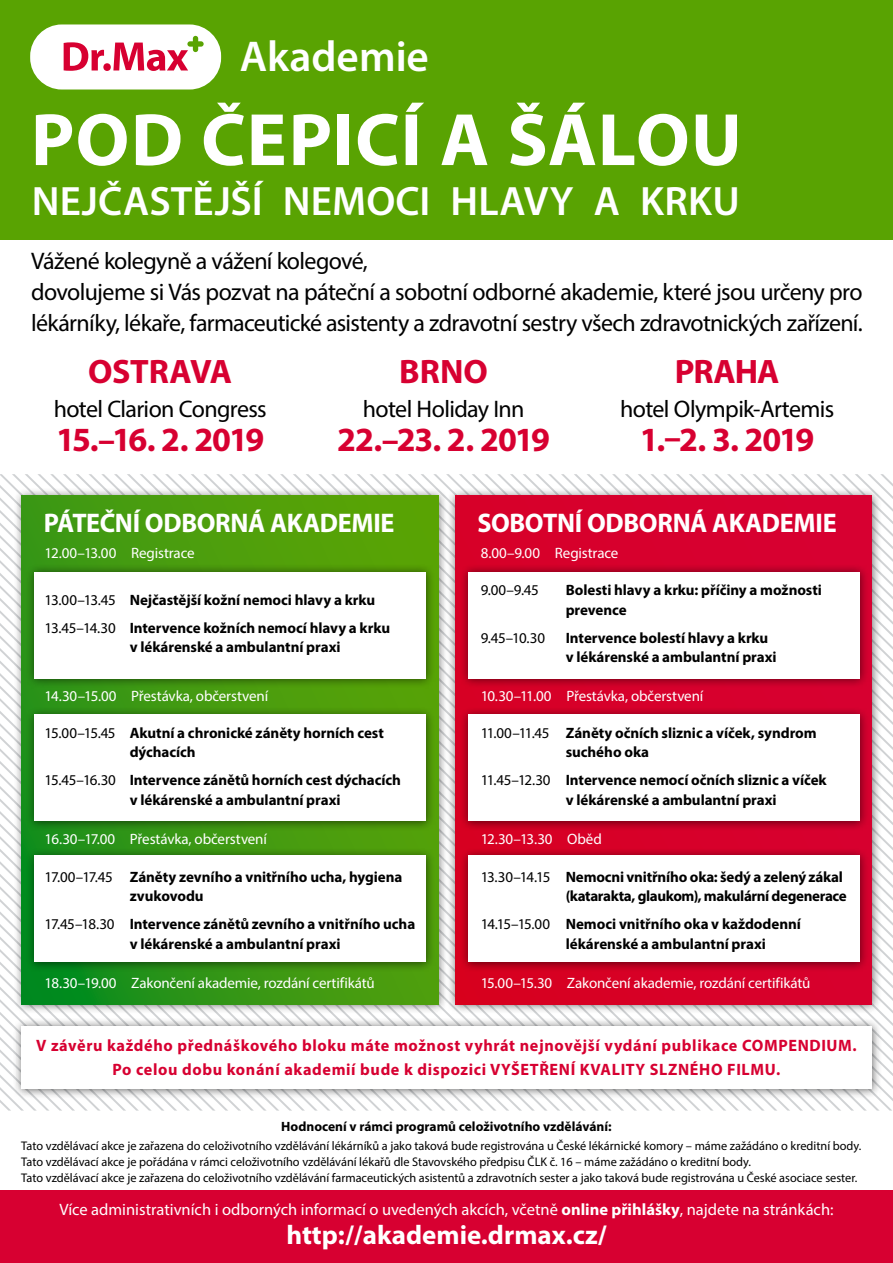
<style>
.page{position:relative;width:893px;height:1263px;background:#fff}
.page>*{position:absolute;margin:0;border:0;box-sizing:border-box;transform-origin:0 0}
.t1{font:700 74.85px "Myriad Pro";letter-spacing:.015em;color:#fff}
.t2{font:600 43.35px "Myriad Pro";color:#fff}
.t3{font:600 41.25px "Myriad Pro";letter-spacing:.005em;color:#fff}
.t4{font:700 34.05px "Myriad Pro";letter-spacing:-.03em;color:#d70031}
.t5{font:700 34.05px "Myriad Pro";letter-spacing:-.01em;color:#d70031}
.t6{font:700 27px "Myriad Pro";letter-spacing:-.01em;color:#fff}
.t7{font:24px/30.9px "Myriad Pro";letter-spacing:-.03em;color:#000}
.t8{font:700 16.5px/24px "Myriad Pro";letter-spacing:.04em;color:#d70031;text-align:center}
.t9{font:16.5px "Myriad Pro";color:#fff}
.t10{font:700 15px/19.5px "Myriad Pro";letter-spacing:-.005em;color:#000}
.t11{font:15px "Myriad Pro";letter-spacing:-.01em;color:#fff}
.t12{font:15px "Myriad Pro";letter-spacing:-.03em;color:#000}
.t13{font:700 13.5px "Myriad Pro";color:#000}
.t14{font:12.6px/15.8px "Myriad Pro";color:#000}
.s1{font-weight:400}
.s2{font-weight:700}
</style>
<div class="page">
<svg style="left:0;top:899px;width:178px;height:211px"></svg>
<svg style="left:828px;top:474px;width:65px;height:206px"></svg>
<svg style="left:178px;top:474px;width:650px;height:636px"></svg>
<div style="left:0;top:1191px;width:893px;height:72px;background:#d70031"></div>
<div style="left:0;top:0;width:893px;height:239px;background:#59a302"></div>
<div style="left:447px;top:487px;width:435px;height:527px;background:#000;opacity:.55"></div>
<div style="left:455px;top:495px;width:417px;height:509px;background:#d7002b"></div>
<div style="left:13px;top:487px;width:435px;height:527px;background:#000;opacity:.55"></div>
<svg style="left:21px;top:495px;width:417px;height:509px;background:#419a0f"></svg>
<div style="left:30px;top:24px;width:191px;height:66px;background:#fff;border-radius:31px"></div>
<svg style="left:64px;top:42px;width:40px;height:29px"></svg>
<div style="left:103px;top:63px;width:8px;height:8px;background:#d70031;border-radius:50%"></div>
<svg style="left:113px;top:36px;width:91px;height:35px"></svg>
<div style="left:460px;top:848px;width:409px;height:124px;background:#000;opacity:.55"></div>
<div style="left:468px;top:856px;width:391px;height:106px;background:#fff"></div>
<div style="left:460px;top:706px;width:409px;height:125px;background:#000;opacity:.55"></div>
<div style="left:468px;top:715px;width:391px;height:106px;background:#fff"></div>
<div style="left:460px;top:564px;width:409px;height:124px;background:#000;opacity:.55"></div>
<div style="left:468px;top:572px;width:391px;height:107px;background:#fff"></div>
<div style="left:26px;top:848px;width:409px;height:124px;background:#000;opacity:.55"></div>
<div style="left:34px;top:856px;width:391px;height:106px;background:#fff"></div>
<div style="left:13px;top:1018px;width:869px;height:81px;background:#000;opacity:.55"></div>
<div style="left:21px;top:1026px;width:851px;height:63px;background:#fff"></div>
<div style="left:26px;top:706px;width:409px;height:125px;background:#000;opacity:.55"></div>
<div style="left:34px;top:715px;width:391px;height:106px;background:#fff"></div>
<div style="left:26px;top:564px;width:409px;height:124px;background:#000;opacity:.55"></div>
<div style="left:34px;top:572px;width:391px;height:107px;background:#fff"></div>
<h2 class="t2" style="left:240px;top:29px;width:191px">Akademie</h2>
<h1 class="t1" style="left:31px;top:91px;width:712px">POD ČEPICÍ A ŠÁLOU</h1>
<h3 class="t3" style="left:32px;top:174px;width:709px">NEJČASTĚJŠÍ NEMOCI HLAVY A KRKU</h3>
<h3 class="t7" style="left:31px;top:246px;width:833px">Vážené kolegyně a vážení kolegové,<br>dovolujeme si Vás pozvat na páteční a sobotní odborné akademie, které jsou určeny pro lékárníky, lékaře, farmaceutické asistenty a zdravotní sestry všech zdravotnických zařízení.</h3>
<h3 class="t5" style="left:88px;top:349px;width:146px">OSTRAVA</h3>
<h3 class="t7" style="left:54px;top:393px;width:214px">hotel Clarion Congress</h3>
<h3 class="t4" style="left:56px;top:417px;width:210px">15.–16. 2. 2019</h3>
<h3 class="t4" style="left:399px;top:349px;width:90px">BRNO</h3>
<h3 class="t7" style="left:363px;top:393px;width:163px">hotel Holiday Inn</h3>
<h3 class="t4" style="left:337px;top:417px;width:214px">22.–23. 2. 2019</h3>
<h3 class="t4" style="left:675px;top:349px;width:106px">PRAHA</h3>
<h3 class="t7" style="left:620px;top:393px;width:216px">hotel Olympik-Artemis</h3>
<h3 class="t4" style="left:640px;top:417px;width:176px">1.–2. 3. 2019</h3>
<h3 class="t6" style="left:44px;top:505px;width:352px">PÁTEČNÍ ODBORNÁ AKADEMIE</h3>
<h3 class="t6" style="left:477px;top:505px;width:361px">SOBOTNÍ ODBORNÁ AKADEMIE</h3>
<p class="t11" style="left:45px;top:544px;width:151px">12.00–13.00 Registrace</p>
<p class="t11" style="left:481px;top:544px;width:139px">8.00–9.00 Registrace</p>
<p class="t10" style="left:45px;top:585px;width:347px;line-height:28px"><span class="s1">13.00–13.45</span> Nejčastější kožní nemoci hlavy a krku<br><span class="s1">13.45–14.30</span> Intervence kožních nemocí hlavy a krku</p>
<p class="t10" style="left:130px;top:637px;width:212px">v lékárenské a ambulantní praxi</p>
<p class="t12" style="left:481px;top:581px;width:60px">9.00–9.45</p>
<p class="t10" style="left:566px;top:580px;width:258px">Bolesti hlavy a krku: příčiny a možnosti prevence</p>
<p class="t12" style="left:481px;top:628px;width:66px">9.45–10.30</p>
<p class="t10" style="left:566px;top:627px;width:212px">Intervence bolestí hlavy a krku v lékárenské a ambulantní praxi</p>
<p class="t11" style="left:45px;top:687px;width:225px">14.30–15.00 Přestávka, občerstvení</p>
<p class="t11" style="left:481px;top:687px;width:224px">10.30–11.00 Přestávka, občerstvení</p>
<p class="t10" style="left:130px;top:722px;width:256px;text-indent:-85px"><span class="s1">15.00–15.45</span> Akutní a chronické záněty horních cest dýchacích</p>
<p class="t10" style="left:130px;top:770px;width:273px;text-indent:-85px"><span class="s1">15.45–16.30</span> Intervence zánětů horních cest dýchacích v lékárenské a ambulantní praxi</p>
<p class="t10" style="left:566px;top:722px;width:253px;text-indent:-85px"><span class="s1">11.00–11.45</span> Záněty očních sliznic a víček, syndrom suchého oka</p>
<p class="t10" style="left:566px;top:770px;width:262px;text-indent:-85px"><span class="s1">11.45–12.30</span> Intervence nemocí očních sliznic a víček v lékárenské a ambulantní praxi</p>
<p class="t11" style="left:45px;top:830px;width:224px">16.30–17.00 Přestávka, občerstvení</p>
<p class="t11" style="left:481px;top:830px;width:123px">12.30–13.30 Oběd</p>
<p class="t10" style="left:130px;top:866px;width:274px;text-indent:-85px"><span class="s1">17.00–17.45</span> Záněty zevního a vnitřního ucha, hygiena zvukovodu</p>
<p class="t10" style="left:130px;top:914px;width:287px;text-indent:-85px"><span class="s1">17.45–18.30</span> Intervence zánětů zevního a vnitřního ucha v lékárenské a ambulantní praxi</p>
<p class="t11" style="left:45px;top:974px;width:332px">18.30–19.00 Zakončení akademie, rozdání certifikátů</p>
<p class="t10" style="left:481px;top:866px;width:368px;text-align:right"><span class="s1">13.30–14.15</span> Nemocni vnitřního oka: šedý a zelený zákal (katarakta, glaukom), makulární degenerace</p>
<p class="t10" style="left:566px;top:914px;width:237px;text-indent:-85px"><span class="s1">14.15–15.00</span> Nemoci vnitřního oka v každodenní lékárenské a ambulantní praxi</p>
<p class="t11" style="left:481px;top:974px;width:331px">15.00–15.30 Zakončení akademie, rozdání certifikátů</p>
<p class="t8" style="left:36px;top:1033px;width:822px">V závěru každého přednáškového bloku máte možnost vyhrát nejnovější vydání publikace COMPENDIUM.<br>Po celou dobu konání akademií bude k dispozici VYŠETŘENÍ KVALITY SLZNÉHO FILMU.</p>
<p class="t13" style="left:281px;top:1117px;width:332px">Hodnocení v rámci programů celoživotního vzdělávání:</p>
<p class="t14" style="left:21px;top:1138px;width:842px">Tato vzdělávací akce je zařazena do celoživotního vzdělávání lékárníků a jako taková bude registrována u České lékárnické komory – máme zažádáno o kreditní body.<br>Tato vzdělávací akce je pořádána v rámci celoživotního vzdělávání lékařů dle Stavovského předpisu ČLK č. 16 – máme zažádáno o kreditní body.<br>Tato vzdělávací akce je zařazena do celoživotního vzdělávání farmaceutických asistentů a zdravotních sester a jako taková bude registrována u České asociace sester.</p>
<p class="t9" style="left:59px;top:1199px;width:776px">Více administrativních i odborných informací o uvedených akcích, včetně <span class="s2">online přihlášky</span>, najdete na stránkách:</p>
<h3 class="t6" style="left:286px;top:1217px;width:322px">http://akademie.drmax.cz/</h3>
</div>
